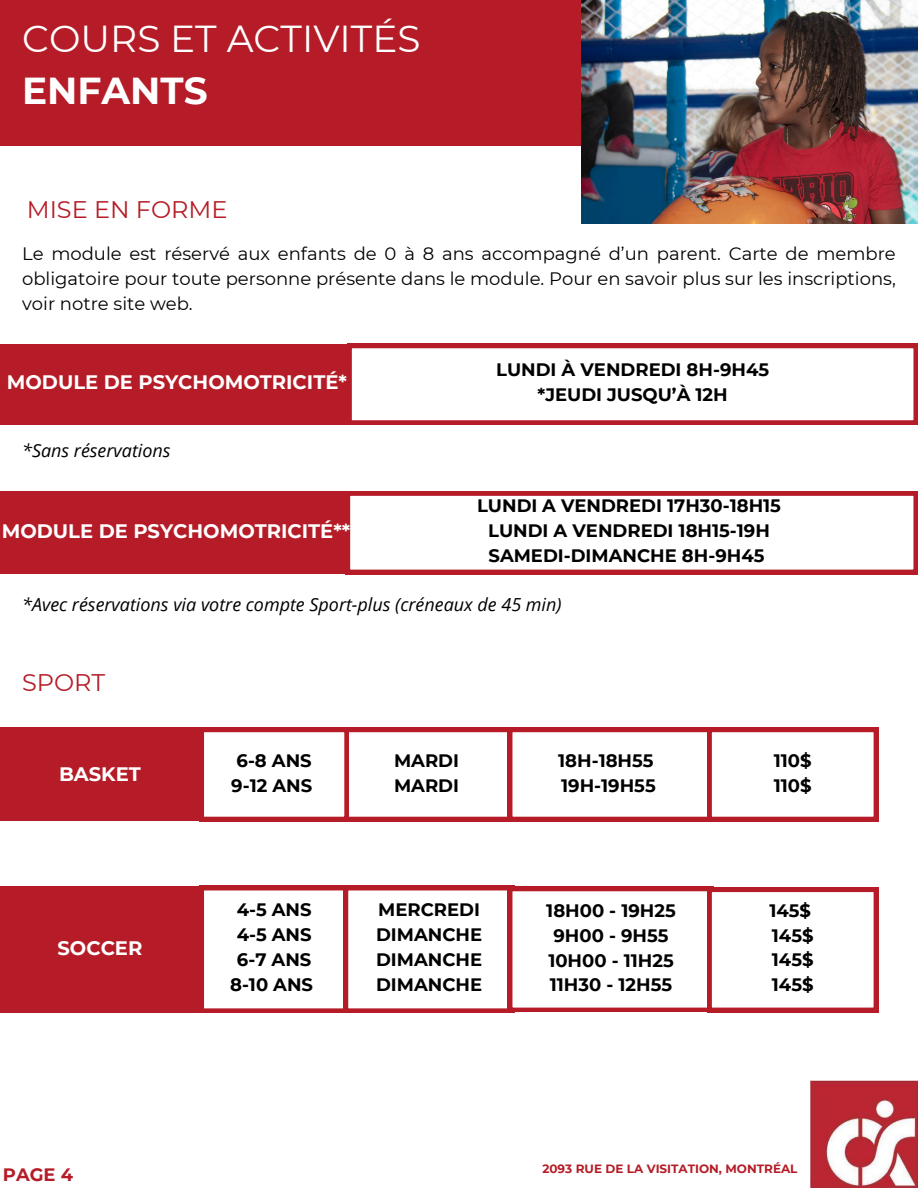
<style>
.page{position:relative;width:918px;height:1188px;background:#fff}
.page>*{position:absolute;margin:0;border:0;box-sizing:border-box;transform-origin:0 0}
.t1{font:37.5px/51.8px "Montserrat";color:#fff}
.t2{font:24px "Montserrat";color:#b51c27}
.t3{font:700 19.5px "Montserrat";color:#fff}
.t4{font:700 18px/24.8px "Montserrat";color:#000}
.t5{font:18px/24.8px "Montserrat";color:#000;text-align:justify}
.t6{font:italic 18px "Open Sans";color:#000}
.t7{font:700 18px "Montserrat";color:#b51c27}
.t8{font:700 12px "Montserrat";color:#b51c27}
.s1{font-weight:700}
</style>
<div class="page">
<img style="left:810px;top:1080px;width:108px;height:108px">
<img style="left:581px;top:0;width:337px;height:224px">
<div style="left:0;top:0;width:581px;height:145px;background:#b51c27"></div>
<div style="left:0;top:344px;width:349px;height:81px;background:#b51c27"></div>
<div style="left:0;top:491px;width:347px;height:83px;background:#b51c27"></div>
<div style="left:0;top:728px;width:200px;height:93px;background:#b51c27"></div>
<div style="left:0;top:886px;width:200px;height:127px;background:#b51c27"></div>
<svg style="left:349px;top:344px;width:569px;height:81px"></svg>
<svg style="left:347px;top:491px;width:571px;height:83px"></svg>
<svg style="left:200px;top:728px;width:678px;height:93px"></svg>
<svg style="left:200px;top:886px;width:678px;height:127px"></svg>
<h3 class="t1" style="left:22px;top:13px;width:400px">COURS ET ACTIVITÉS<br><span class="s1">ENFANTS</span></h3>
<h3 class="t2" style="left:27px;top:195px;width:202px">MISE EN FORME</h3>
<h3 class="t5" style="left:22px;top:242px;width:875px">Le module est réservé aux enfants de 0 à 8 ans accompagné d’un parent. Carte de membre obligatoire pour toute personne présente dans le module. Pour en savoir plus sur les inscriptions, voir notre site web.</h3>
<h4 class="t3" style="left:7px;top:370px;width:342px">MODULE DE PSYCHOMOTRICITÉ*</h4>
<h3 class="t6" style="left:22px;top:437px;width:150px">*Sans réservations</h3>
<h3 class="t3" style="left:2px;top:519px;width:350px">MODULE DE PSYCHOMOTRICITÉ**</h3>
<h3 class="t4" style="left:496px;top:357px;width:274px;text-align:center">LUNDI À VENDREDI 8H-9H45 *JEUDI JUSQU’À 12H</h3>
<h4 class="t4" style="left:477px;top:494px;width:305px;text-align:center">LUNDI A VENDREDI 17H30-18H15<br>LUNDI A VENDREDI 18H15-19H<br>SAMEDI-DIMANCHE 8H-9H45</h4>
<h3 class="t6" style="left:22px;top:592px;width:541px">*Avec réservations via votre compte Sport-plus (créneaux de 45 min)</h3>
<h3 class="t2" style="left:22px;top:668px;width:85px">SPORT</h3>
<h2 class="t3" style="left:59px;top:762px;width:83px">BASKET</h2>
<p class="t3" style="left:57px;top:936px;width:86px">SOCCER</p>
<h3 class="t7" style="left:3px;top:1163px;width:72px">PAGE 4</h3>
<h5 class="t4" style="left:231px;top:748px;width:83px">6-8 ANS<br>9-12 ANS</h5>
<h5 class="t4" style="left:394px;top:748px;width:66px">MARDI<br>MARDI</h5>
<h3 class="t4" style="left:558px;top:748px;width:99px">18H-18H55<br>19H-19H55</h3>
<h3 class="t4" style="left:774px;top:748px;width:39px">110$<br>110$</h3>
<h3 class="t4" style="left:230px;top:898px;width:85px;text-align:center">4-5 ANS<br>4-5 ANS<br>6-7 ANS<br>8-10 ANS</h3>
<h3 class="t4" style="left:376px;top:898px;width:108px">MERCREDI<br>DIMANCHE<br>DIMANCHE<br>DIMANCHE</h3>
<h5 class="t4" style="left:546px;top:898px;width:131px">18H00 - 19H25<br>9H00 - 9H55<br>10H00 - 11H25<br>11H30 - 12H55</h5>
<h2 class="t4" style="left:769px;top:898px;width:46px">145$<br>145$<br>145$<br>145$</h2>
<h1 class="t8" style="left:542px;top:1161px;width:257px">2093 RUE DE LA VISITATION, MONTRÉAL</h1>
</div>
